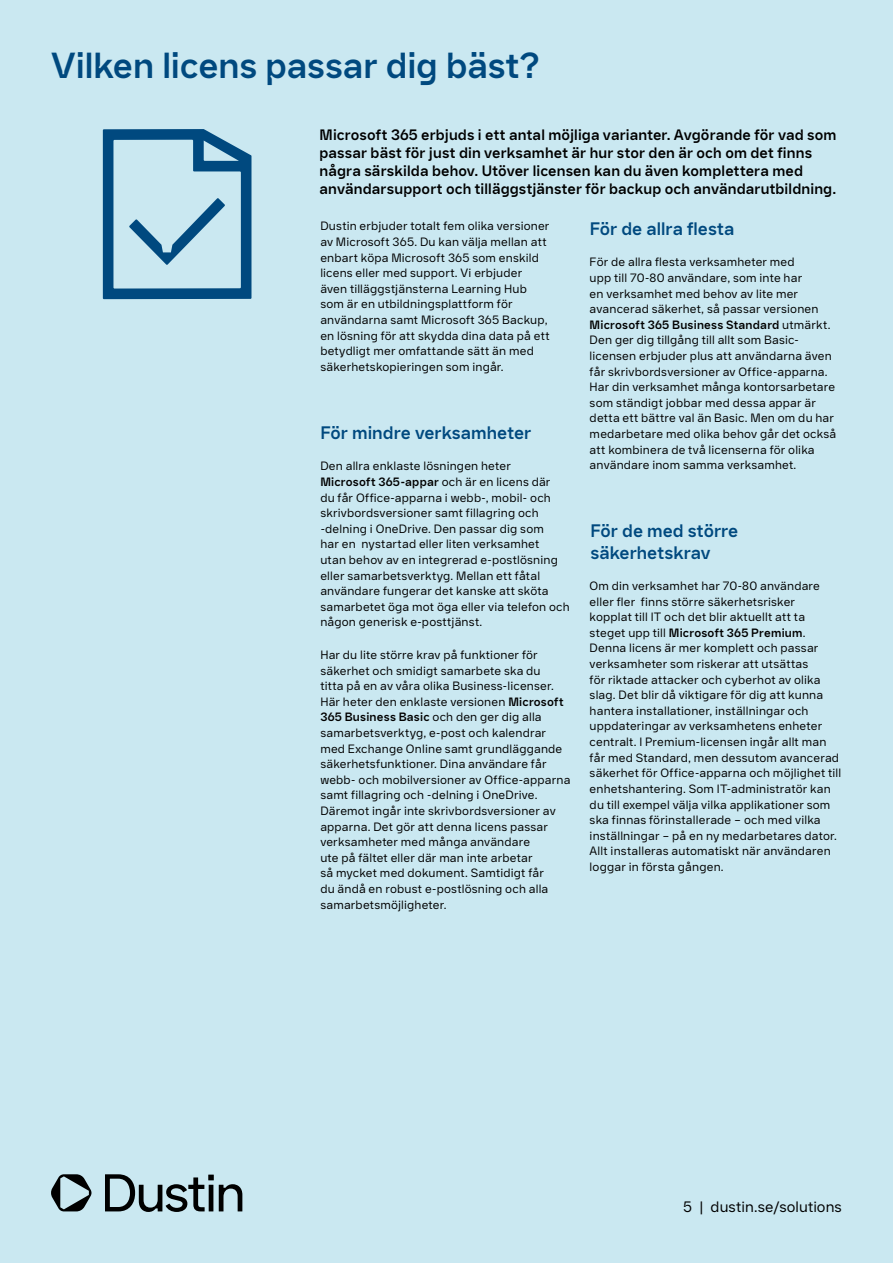
<style>
.page{position:relative;width:893px;height:1263px;background:#cae8f1}
.page>*{position:absolute;margin:0;border:0;box-sizing:border-box;transform-origin:0 0}
.t1{font:700 36px "Dustin Sans";letter-spacing:-.005em;color:#00497f}
.t2{font:700 18px/21.6px "Dustin Sans";color:#00497f}
.t3{font:700 15px/18px "Dustin Sans";letter-spacing:.01em;color:#000}
.t4{font:15px "Dustin Sans";letter-spacing:.005em;color:#000}
.t5{font:12px/15.6px "Dustin Sans";letter-spacing:.015em;color:#000}
.s1{font-weight:700}
</style>
<div class="page">
<svg style="left:105px;top:1174px;width:137px;height:38px"></svg>
<svg style="left:51px;top:1174px;width:41px;height:37px"></svg>
<svg style="left:103px;top:129px;width:148px;height:170px"></svg>
<h1 class="t1" style="left:51px;top:42px;width:490px">Vilken licens passar dig bäst?</h1>
<p class="t3" style="left:320px;top:126px;width:518px">Microsoft 365 erbjuds i ett antal möjliga varianter. Avgörande för vad som passar bäst för just din verksamhet är hur stor den är och om det finns några särskilda behov. Utöver licensen kan du även komplettera med användarsupport och tilläggstjänster för backup och användarutbildning.</p>
<p class="t5" style="left:320px;top:218px;width:231px">Dustin erbjuder totalt fem olika versioner av Microsoft 365. Du kan välja mellan att enbart köpa Microsoft 365 som enskild licens eller med support. Vi erbjuder även tilläggstjänsterna Learning Hub som är en utbildningsplattform för användarna samt Microsoft 365 Backup, en lösning för att skydda dina data på ett betydligt mer omfattande sätt än med säkerhetskopieringen som ingår.</p>
<h2 class="t2" style="left:320px;top:422px;width:212px">För mindre verksamheter</h2>
<p class="t5" style="left:320px;top:458px;width:251px">Den allra enklaste lösningen heter<br><span class="s1">Microsoft 365-appar</span> och är en licens där<br>du får Office-apparna i webb-, mobil- och skrivbordsversioner samt fillagring och -delning i OneDrive. Den passar dig som<br>har en nystartad eller liten verksamhet<br>utan behov av en integrerad e-postlösning eller samarbetsverktyg. Mellan ett fåtal användare fungerar det kanske att sköta samarbetet öga mot öga eller via telefon och någon generisk e-posttjänst.</p>
<p class="t5" style="left:320px;top:647px;width:252px">Har du lite större krav på funktioner för säkerhet och smidigt samarbete ska du<br>titta på en av våra olika Business-licenser.<br>Här heter den enklaste versionen <span class="s1">Microsoft 365 Business Basic</span> och den ger dig alla samarbetsverktyg, e-post och kalendrar med Exchange Online samt grundläggande säkerhetsfunktioner. Dina användare får webb- och mobilversioner av Office-apparna samt fillagring och -delning i OneDrive.<br>Däremot ingår inte skrivbordsversioner av apparna. Det gör att denna licens passar verksamheter med många användare<br>ute på fältet eller där man inte arbetar<br>så mycket med dokument. Samtidigt får<br>du ändå en robust e-postlösning och alla samarbetsmöjligheter.</p>
<h2 class="t2" style="left:590px;top:218px;width:146px">För de allra flesta</h2>
<p class="t5" style="left:590px;top:254px;width:248px">För de allra flesta verksamheter med<br>upp till 70-80 användare, som inte har<br>en verksamhet med behov av lite mer avancerad säkerhet, så passar versionen <span class="s1">Microsoft 365 Business Standard</span> utmärkt.<br>Den ger dig tillgång till allt som Basic&shy;licensen erbjuder plus att användarna även får skrivbordsversioner av Office-apparna.<br>Har din verksamhet många kontorsarbetare som ständigt jobbar med dessa appar är detta ett bättre val än Basic. Men om du har medarbetare med olika behov går det också att kombinera de två licenserna för olika användare inom samma verksamhet.</p>
<h2 class="t2" style="left:590px;top:520px;width:149px">För de med större säkerhetskrav</h2>
<p class="t5" style="left:590px;top:578px;width:253px">Om din verksamhet har 70-80 användare eller fler finns större säkerhetsrisker<br>kopplat till IT och det blir aktuellt att ta steget upp till <span class="s1">Microsoft 365 Premium</span>.<br>Denna licens är mer komplett och passar verksamheter som riskerar att utsättas<br>för riktade attacker och cyberhot av olika slag. Det blir då viktigare för dig att kunna hantera installationer, inställningar och uppdateringar av verksamhetens enheter centralt. I Premium-licensen ingår allt man får med Standard, men dessutom avancerad säkerhet för Office-apparna och möjlighet till enhetshantering. Som IT-administratör kan du till exempel välja vilka applikationer som ska finnas förinstallerade – och med vilka inställningar – på en ny medarbetares dator.<br>Allt installeras automatiskt när användaren loggar in första gången.</p>
<p class="t4" style="left:683px;top:1197px;width:160px">5 | dustin.se/solutions</p>
</div>
